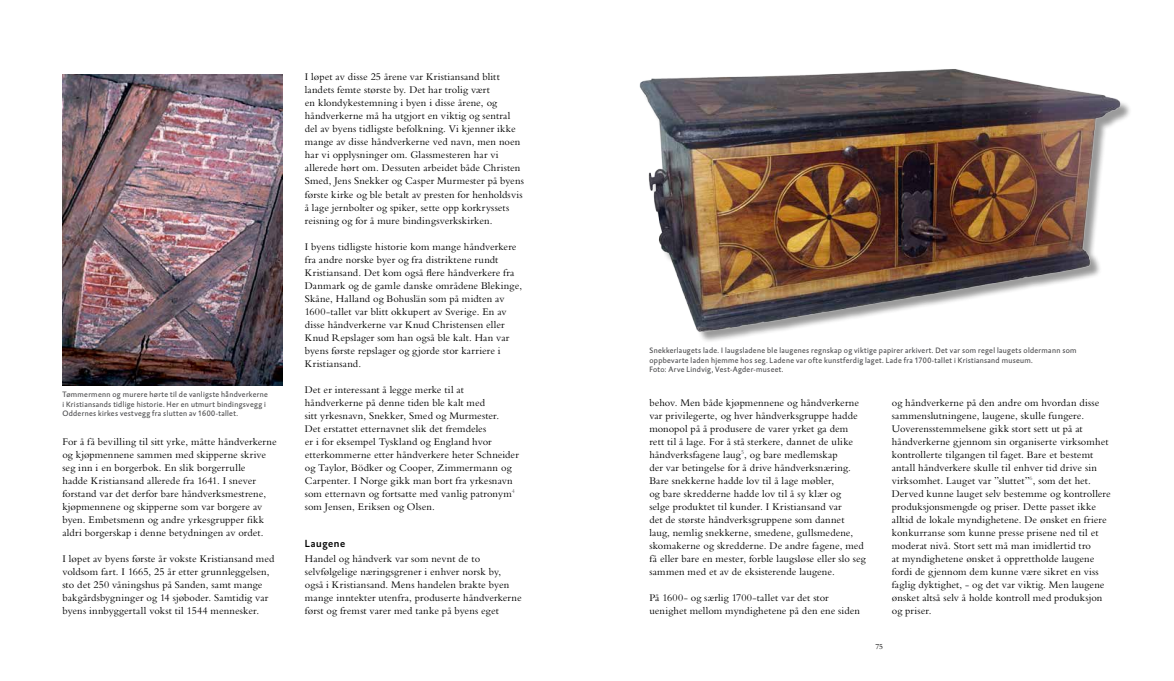
<style>
.page{position:relative;width:1174px;height:681px;background:#fff}
.page>*{position:absolute;margin:0;border:0;box-sizing:border-box;transform-origin:0 0}
.t1{font:10.6px/13px "Bembo";letter-spacing:.01em;color:#000}
.t2{font:500 10.5px "DTL Caspari TOT";letter-spacing:.06em;color:#000}
.t3{font:8px/9.5px "DTL Caspari TOT";letter-spacing:.04em;color:#4b4b4d}
.t4{font:8px "Bembo";color:#000}
</style>
<div class="page">
<img style="left:62px;top:74px;width:220px;height:311px">
<img style="left:640px;top:69px;width:481px;height:272px">
<p class="t1" style="left:305px;top:70px;width:221px">I løpet av disse 25 årene var Kristiansand blitt landets femte største by. Det har trolig vært<br>en klondykestemning i byen i disse årene, og håndverkerne må ha utgjort en viktig og sentral del av byens tidligste befolkning. Vi kjenner ikke mange av disse håndverkerne ved navn, men noen har vi opplysninger om. Glassmesteren har vi allerede hørt om. Dessuten arbeidet både Christen Smed, Jens Snekker og Casper Murmester på byens første kirke og ble betalt av presten for henholdsvis å lage jernbolter og spiker, sette opp korkryssets reisning og for å mure bindingsverkskirken.</p>
<p class="t1" style="left:305px;top:239px;width:219px">I byens tidligste historie kom mange håndverkere fra andre norske byer og fra distriktene rundt Kristiansand. Det kom også flere håndverkere fra Danmark og de gamle danske områdene Blekinge, Skåne, Halland og Bohuslän som på midten av 1600-tallet var blitt okkupert av Sverige. En av disse håndverkerne var Knud Christensen eller Knud Repslager som han også ble kalt. Han var byens første repslager og gjorde stor karriere i Kristiansand.</p>
<p class="t1" style="left:305px;top:382px;width:215px">Det er interessant å legge merke til at håndverkerne på denne tiden ble kalt med<br>sitt yrkesnavn, Snekker, Smed og Murmester.<br>Det erstattet etternavnet slik det fremdeles<br>er i for eksempel Tyskland og England hvor etterkommerne etter håndverkere heter Schneider og Taylor, Bödker og Cooper, Zimmermann og Carpenter. I Norge gikk man bort fra yrkesnavn som etternavn og fortsatte med vanlig patronym<sup>4 </sup>som Jensen, Eriksen og Olsen.</p>
<p class="t2" style="left:305px;top:536px;width:42px">Laugene</p>
<p class="t1" style="left:305px;top:551px;width:218px">Handel og håndverk var som nevnt de to selvfølgelige næringsgrener i enhver norsk by, også i Kristiansand. Mens handelen brakte byen mange inntekter utenfra, produserte håndverkerne først og fremst varer med tanke på byens eget</p>
<p class="t3" style="left:649px;top:345px;width:429px">Snekkerlaugets lade. I laugsladene ble laugenes regnskap og viktige papirer arkivert. Det var som regel laugets oldermann som oppbevarte laden hjemme hos seg. Ladene var ofte kunstferdig laget. Lade fra 1700-tallet i Kristiansand museum.<br>Foto: Arve Lindvig, Vest-Agder-museet.</p>
<p class="t3" style="left:62px;top:389px;width:207px">Tømmermenn og murere hørte til de vanligste håndverkerne i Kristiansands tidlige historie. Her en utmurt bindingsvegg i<br>Oddernes kirkes vestvegg fra slutten av 1600-tallet.</p>
<p class="t1" style="left:891px;top:395px;width:220px">og håndverkerne på den andre om hvordan disse sammenslutningene, laugene, skulle fungere.<br>Uoverensstemmelsene gikk stort sett ut på at håndverkerne gjennom sin organiserte virksomhet kontrollerte tilgangen til faget. Bare et bestemt antall håndverkere skulle til enhver tid drive sin virksomhet. Lauget var ”sluttet”<sup>6</sup>, som det het.<br>Derved kunne lauget selv bestemme og kontrollere produksjonsmengde og priser. Dette passet ikke alltid de lokale myndighetene. De ønsket en friere konkurranse som kunne presse prisene ned til et moderat nivå. Stort sett må man imidlertid tro<br>at myndighetene ønsket å opprettholde laugene fordi de gjennom dem kunne være sikret en viss faglig dyktighet, - og det var viktig. Men laugene ønsket altså selv å holde kontroll med produksjon og priser.</p>
<p class="t1" style="left:649px;top:395px;width:218px">behov. Men både kjøpmennene og håndverkerne var privilegerte, og hver håndverksgruppe hadde monopol på å produsere de varer yrket ga dem<br>rett til å lage. For å stå sterkere, dannet de ulike håndverksfagene laug<sup>5</sup>, og bare medlemskap<br>der var betingelse for å drive håndverksnæring.<br>Bare snekkerne hadde lov til å lage møbler,<br>og bare skredderne hadde lov til å sy klær og<br>selge produktet til kunder. I Kristiansand var<br>det de største håndverksgruppene som dannet laug, nemlig snekkerne, smedene, gullsmedene, skomakerne og skredderne. De andre fagene, med få eller bare en mester, forble laugsløse eller slo seg sammen med et av de eksisterende laugene.</p>
<p class="t1" style="left:649px;top:590px;width:212px">På 1600- og særlig 1700-tallet var det stor uenighet mellom myndighetene på den ene siden</p>
<p class="t1" style="left:62px;top:434px;width:216px">For å få bevilling til sitt yrke, måtte håndverkerne og kjøpmennene sammen med skipperne skrive seg inn i en borgerbok. En slik borgerrulle<br>hadde Kristiansand allerede fra 1641. I snever forstand var det derfor bare håndverksmestrene, kjøpmennene og skipperne som var borgere av byen. Embetsmenn og andre yrkesgrupper fikk aldri borgerskap i denne betydningen av ordet.</p>
<p class="t1" style="left:62px;top:551px;width:213px">I løpet av byens første år vokste Kristiansand med voldsom fart. I 1665, 25 år etter grunnleggelsen, sto det 250 våningshus på Sanden, samt mange bakgårdsbygninger og 14 sjøboder. Samtidig var byens innbyggertall vokst til 1544 mennesker.</p>
<p class="t4" style="left:875px;top:641px;width:9px">75</p>
</div>
